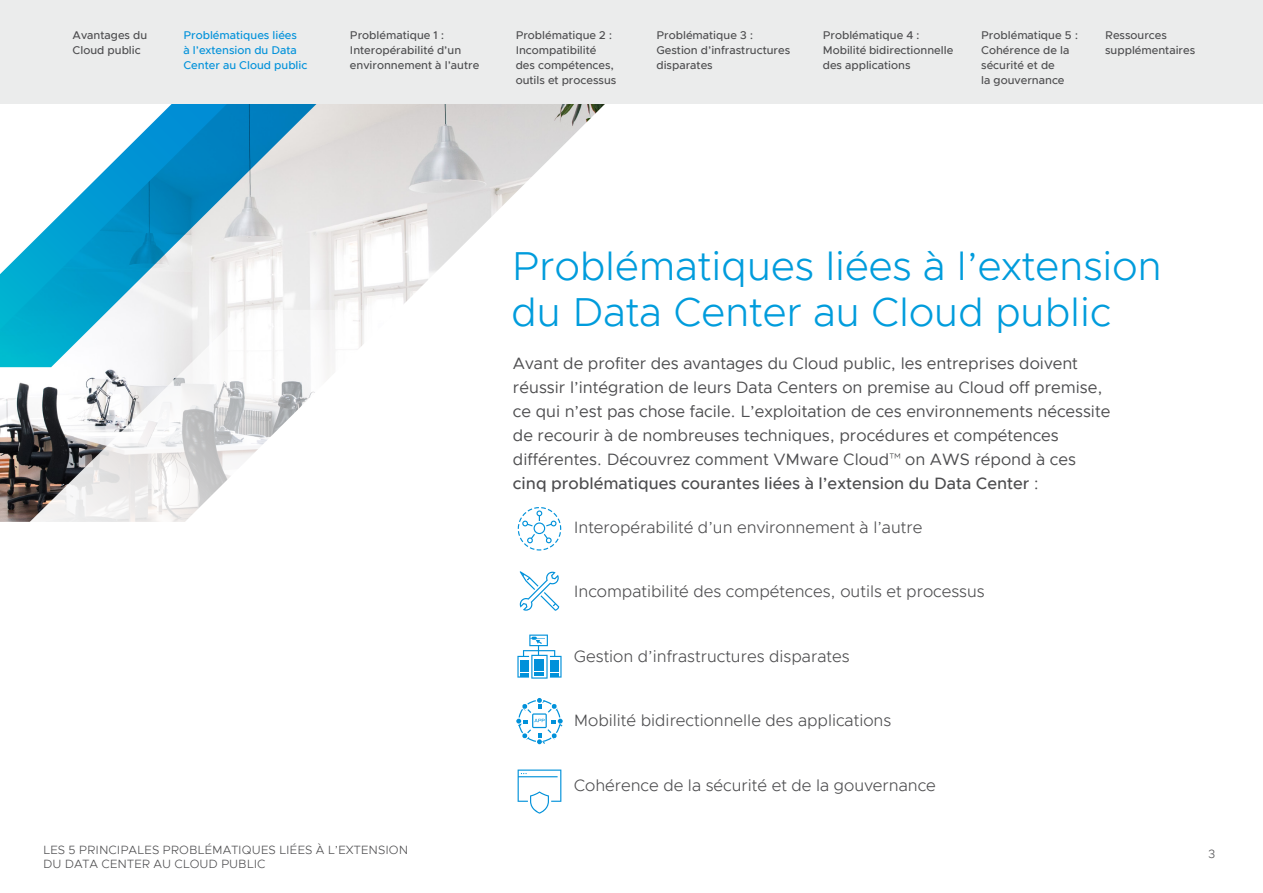
<style>
.page{position:relative;width:1263px;height:893px;background:#fff}
.page>*{position:absolute;margin:0;border:0;box-sizing:border-box;transform-origin:0 0}
.t1{font:300 40.5px/46.5px "Metropolis";color:#009cdc}
.t2{font:16.5px/24px "Metropolis";color:#4d4d4f}
.t3{font:300 16.5px "Metropolis";color:#4d4d4f}
.t4{font:300 12px/13.5px "Metropolis";color:#4d4d4f}
.t5{font:500 11.25px/15px "Metropolis";color:#4d4d4f}
.t6{font:500 11.25px/15px "Metropolis";color:#0091da}
.s1{font-family:"Gotham";font-weight:300}
.s2{font-weight:500}
</style>
<div class="page">
<img style="left:352px;top:103px;width:259px;height:207px">
<svg style="left:0;top:310px;width:364px;height:212px"></svg>
<svg style="left:0;top:103px;width:352px;height:264px"></svg>
<div style="left:0;top:0;width:1263px;height:103px;background:#ebecec"></div>
<svg style="left:518px;top:769px;width:43px;height:45px"></svg>
<svg style="left:518px;top:507px;width:43px;height:43px"></svg>
<svg style="left:519px;top:571px;width:40px;height:40px"></svg>
<svg style="left:517px;top:635px;width:44px;height:44px"></svg>
<svg style="left:516px;top:698px;width:47px;height:46px"></svg>
<p class="t6" style="left:183px;top:28px;width:125px">Problématiques liées<br>à l’extension du Data<br>Center au Cloud public</p>
<p class="t5" style="left:350px;top:28px;width:131px">Problématique 1 :<br>Interopérabilité d’un environnement à l’autre</p>
<p class="t5" style="left:73px;top:28px;width:76px">Avantages du<br>Cloud public</p>
<p class="t5" style="left:516px;top:28px;width:102px">Problématique 2 :<br>Incompatibilité des compétences, outils et processus</p>
<p class="t5" style="left:656px;top:28px;width:135px">Problématique 3 :<br>Gestion d’infrastructures disparates</p>
<p class="t5" style="left:823px;top:28px;width:132px">Problématique 4 :<br>Mobilité bidirectionnelle des applications</p>
<p class="t5" style="left:981px;top:28px;width:98px">Problématique 5 :<br>Cohérence de la sécurité et de<br>la gouvernance</p>
<p class="t5" style="left:1105px;top:28px;width:92px">Ressources supplémentaires</p>
<p class="t4" style="left:43px;top:843px;width:366px">LES 5 PRINCIPALES PROBLÉMATIQUES LIÉES À L’EXTENSION<br>DU DATA CENTER AU CLOUD PUBLIC</p>
<h1 class="t1" style="left:511px;top:243px;width:652px">Problématiques liées à l’extension du Data Center au Cloud public</h1>
<p class="t2" style="left:513px;top:351px;width:599px">Avant de profiter des avantages du Cloud public, les entreprises doivent réussir l’intégration de leurs Data Centers on premise au Cloud off premise, ce qui n’est pas chose facile. L’exploitation de ces environnements nécessite de recourir à de nombreuses techniques, procédures et compétences différentes. Découvrez comment VMware Cloud<span class="s1">™</span> on AWS répond à ces <span class="s2">cinq problématiques courantes liées à l’extension du Data Center</span> :</p>
<p class="t3" style="left:574px;top:517px;width:350px">Interopérabilité d’un environnement à l’autre</p>
<p class="t3" style="left:574px;top:581px;width:412px">Incompatibilité des compétences, outils et processus</p>
<p class="t3" style="left:574px;top:646px;width:277px">Gestion d’infrastructures disparates</p>
<p class="t3" style="left:574px;top:710px;width:319px">Mobilité bidirectionnelle des applications</p>
<p class="t3" style="left:574px;top:775px;width:364px">Cohérence de la sécurité et de la gouvernance</p>
<p class="t4" style="left:1208px;top:847px;width:8px">3</p>
</div>
